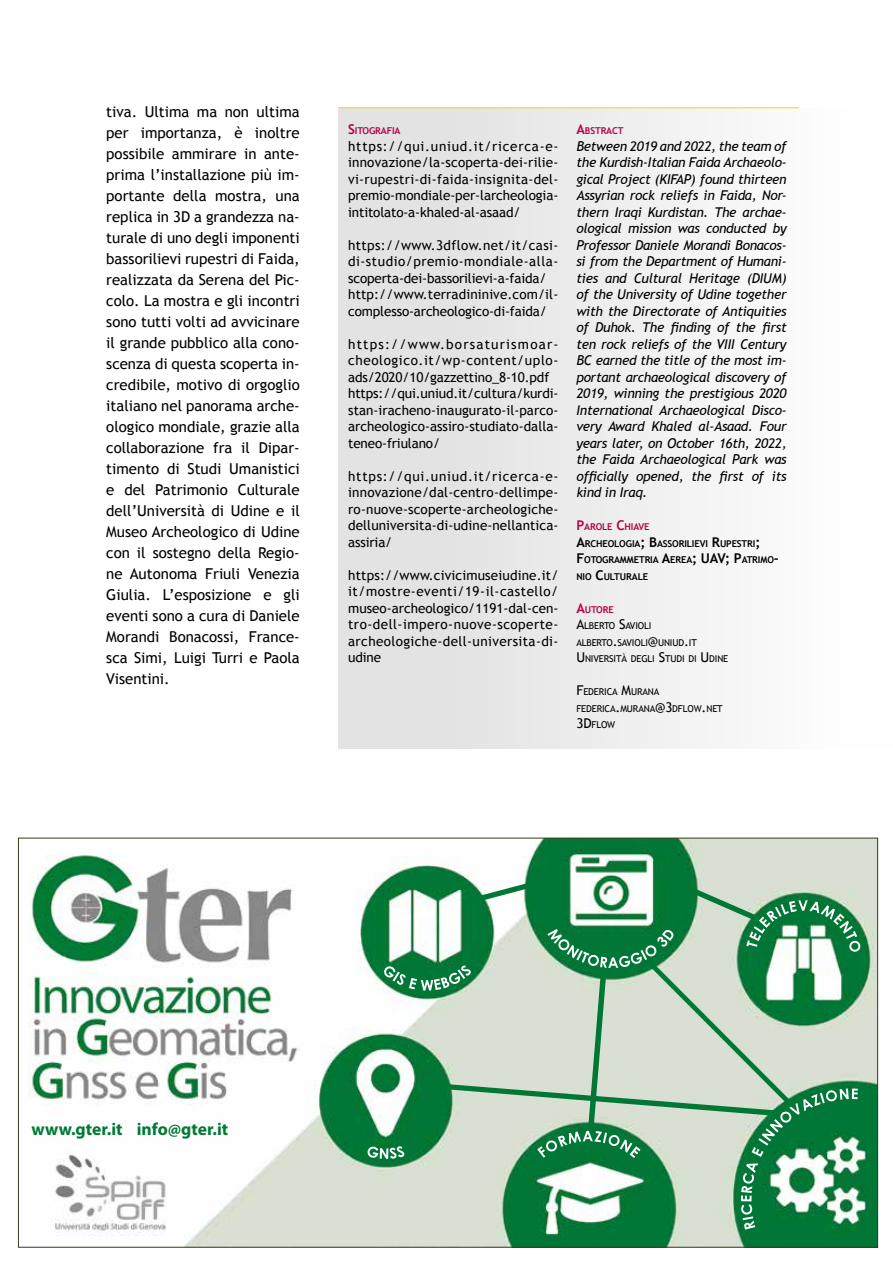
<style>
.page{position:relative;width:893px;height:1263px;background:#fff}
.page>*{position:absolute;margin:0;border:0;box-sizing:border-box;transform-origin:0 0}
.t1{font:700 17.55px "Myriad Pro";color:#007a36}
.t2{font:15px/21px "Trebuchet MS";color:#000;text-align:justify}
.t3{font:13.5px/16.5px "Trebuchet MS";letter-spacing:.005em;color:#000;text-align:justify}
.t4{font:italic 13.5px/16.5px "Trebuchet MS";letter-spacing:-.02em;color:#000;text-align:justify}
.t5{font:9.45px/16.5px "Trebuchet MS";letter-spacing:-.015em;color:#000}
.t6{font:700 9.45px/16.5px "Trebuchet MS";letter-spacing:-.015em;color:#000}
.t7{font:700 9.45px "Trebuchet MS";letter-spacing:-.015em;color:#b40247}
.s1{font-size:13.5px}
.s2{font-size:13.5px;color:#b40247}
.s3{color:#b40247}
.s4{font-weight:700;font-size:13.5px;color:#b40247}
.s5{font-weight:700;color:#b40247}
</style>
<div class="page">
<div style="left:339px;top:108px;width:554px;height:641px;background:linear-gradient(to right,#dedede,#fff)"></div>
<hr style="left:339px;top:107px;width:460px;height:1px;background:#f7d200">
<img style="left:28px;top:840px;width:848px;height:405px">
<img style="left:362px;top:863px;width:242px;height:69px">
<img style="left:582px;top:929px;width:28px;height:268px">
<img style="left:611px;top:853px;width:168px;height:67px">
<img style="left:607px;top:920px;width:232px;height:232px">
<img style="left:424px;top:1082px;width:373px;height:35px">
<p class="t2" style="left:106px;top:102px;width:195px">tiva. Ultima ma non ultima per importanza, è inoltre possibile ammirare in ante&shy;prima l’installazione più im&shy;portante della mostra, una replica in 3D a grandezza na&shy;turale di uno degli imponenti bassorilievi rupestri di Faida, realizzata da Serena del Pic&shy;colo. La mostra e gli incontri sono tutti volti ad avvicinare il grande pubblico alla cono&shy;scenza di questa scoperta in&shy;credibile, motivo di orgoglio italiano nel panorama arche&shy;ologico mondiale, grazie alla collaborazione fra il Dipar&shy;timento di Studi Umanistici e del Patrimonio Culturale dell’Università di Udine e il Museo Archeologico di Udine con il sostegno della Regio&shy;ne Autonoma Friuli Venezia Giulia. L’esposizione e gli eventi sono a cura di Daniele Morandi Bonacossi, France&shy;sca Simi, Luigi Turri e Paola Visentini.</p>
<p class="t7" style="left:348px;top:125px;width:54px"><span class="s1">S</span>ITOGRAFIA</p>
<p class="t3" style="left:348px;top:138px;width:212px">https://qui.uniud.it/ricerca-e&shy;innovazione/la-scoperta-dei-rilie&shy;vi-rupestri-di-faida-insignita-del&shy;premio-mondiale-per-larcheologia&shy;intitolato-a-khaled-al-asaad/</p>
<p class="t3" style="left:348px;top:237px;width:212px;text-align:left">https://www.3dflow.net/it/casi&shy;di-studio/premio-mondiale-alla&shy;scoperta-dei-bassorilievi-a-faida/ http://www.terradininive.com/il&shy;complesso-archeologico-di-faida/</p>
<p class="t3" style="left:348px;top:336px;width:212px;text-align:left">https://www.borsaturismoar&shy;cheologico.it/wp-content/uplo&shy;ads/2020/10/gazzettino_8-10.pdf https://qui.uniud.it/cultura/kurdi&shy;stan-iracheno-inaugurato-il-parco&shy;archeologico-assiro-studiato-dalla&shy;teneo-friulano/</p>
<p class="t3" style="left:348px;top:468px;width:212px">https://qui.uniud.it/ricerca-e&shy;innovazione/dal-centro-dellimpe&shy;ro-nuove-scoperte-archeologiche&shy;delluniversita-di-udine-nellantica&shy;assiria/</p>
<p class="t3" style="left:348px;top:567px;width:212px">https://www.civicimuseiudine.it/ it/mostre-eventi/19-il-castello/ museo-archeologico/1191-dal-cen&shy;tro-dell-impero-nuove-scoperte&shy;archeologiche-dell-universita-di&shy;udine</p>
<p class="t7" style="left:576px;top:125px;width:49px"><span class="s1">A</span>BSTRACT</p>
<p class="t4" style="left:576px;top:138px;width:212px">Between 2019 and 2022, the team of the Kurdish-Italian Faida Archaeolo&shy;gical Project (KIFAP) found thirteen Assyrian rock reliefs in Faida, Nor&shy;thern Iraqi Kurdistan. The archae&shy;ological mission was conducted by Professor Daniele Morandi Bonacos&shy;si from the Department of Humani&shy;ties and Cultural Heritage (DIUM) of the University of Udine together with the Directorate of Antiquities of Duhok. The finding of the first ten rock reliefs of the VIII Century BC earned the title of the most im&shy;portant archaeological discovery of 2019, winning the prestigious 2020<br>International Archaeological Disco&shy;very Award Khaled al-Asaad. Four years later, on October 16th, 2022, the Faida Archaeological Park was officially opened, the first of its kind in Iraq.</p>
<p class="t6" style="left:576px;top:519px;width:204px"><span class="s2">P</span><span class="s3">AROLE</span> <span class="s2">C</span><span class="s3">HIAVE<br></span><span class="s1">A</span>RCHEOLOGIA<span class="s1">; B</span>ASSORILIEVI <span class="s1">R</span>UPESTRI<span class="s1">;<br>F</span>OTOGRAMMETRIA <span class="s1">A</span>EREA<span class="s1">; UAV; P</span>ATRIMO<span class="s1">-<br></span>NIO <span class="s1">C</span>ULTURALE</p>
<p class="t5" style="left:576px;top:601px;width:153px"><span class="s4">A</span><span class="s5">UTORE<br></span><span class="s1">A</span>LBERTO <span class="s1">S</span>AVIOLI<br>ALBERTO<span class="s1">.</span>SAVIOLI<span class="s1">@</span>UNIUD<span class="s1">.</span>IT<br><span class="s1">U</span> NIVERSITÀ DEGLI <span class="s1">S</span>TUDI DI <span class="s1">U</span> DINE</p>
<p class="t5" style="left:576px;top:684px;width:148px"><span class="s1">F</span>EDERICA <span class="s1">M</span>URANA<br>FEDERICA<span class="s1">.</span>MURANA<span class="s1">@3</span>DFLOW<span class="s1">.</span>NET<br><span class="s1">3D</span> FLOW</p>
<p class="t1" style="left:31px;top:1117px;width:198px">www.gter.it info@gter.it</p>
</div>
